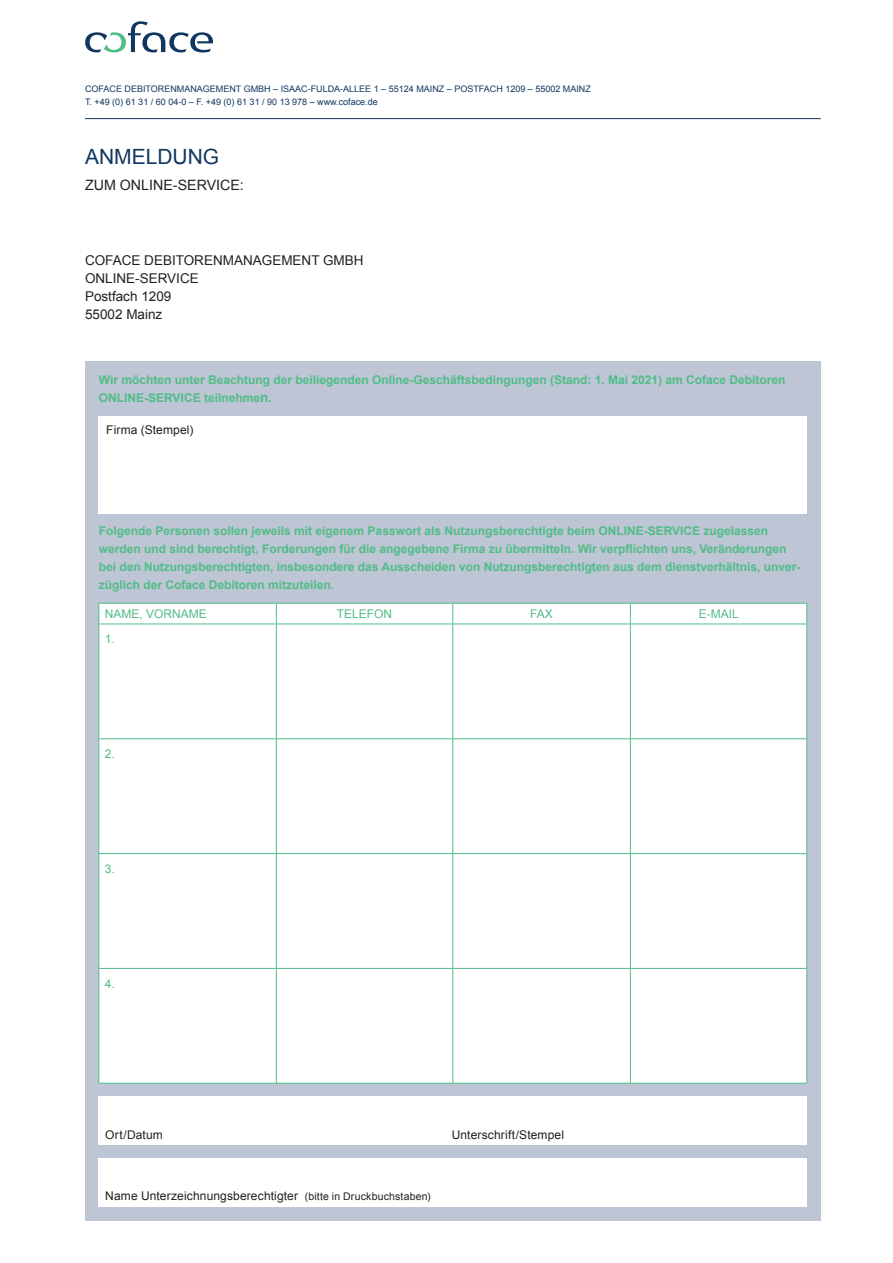
<style>
.page{position:relative;width:893px;height:1263px;background:#fff}
.page>*{position:absolute;margin:0;border:0;box-sizing:border-box;transform-origin:0 0}
.Titel_Antrag_neu{font:21px "Arial";color:#113761}
.Subline_Versal{font:14.25px "Arial";color:#231f20}
.Subline_Versal-2{font:13.5px/18px "Arial";color:#231f20}
.Fließtext{font:700 12px/18px "Arial";color:#50bd88}
.Fließtext_klein{font:12px "Arial";letter-spacing:.01em;color:#231f20}
.Durch__12{font:12px "Arial";color:#50bd88}
.t1{font:9px/13.5px "Arial";color:#113761}
.s1{font-size:13.5px}
.s2{font-size:10.5px}
</style>
<div class="page">
<hr style="left:85px;top:118px;width:736px;height:1px;background:#113761">
<div style="left:85px;top:361px;width:736px;height:859px;background:#bec5d4"></div>
<div style="left:99px;top:416px;width:708px;height:97px;background:#fff"></div>
<div style="left:99px;top:1096px;width:708px;height:49px;background:#fff"></div>
<div style="left:98px;top:1158px;width:709px;height:49px;background:#fff"></div>
<div style="left:99px;top:604px;width:707px;height:479px;background:#fff"></div>
<svg style="left:98px;top:604px;width:1px;height:20px"></svg>
<hr style="left:98px;top:603px;width:178px;height:1px;background:#50bd88">
<svg style="left:276px;top:604px;width:1px;height:20px"></svg>
<hr style="left:276px;top:603px;width:177px;height:1px;background:#50bd88">
<hr style="left:453px;top:603px;width:177px;height:1px;background:#50bd88">
<hr style="left:630px;top:603px;width:177px;height:1px;background:#50bd88">
<svg style="left:452px;top:604px;width:1px;height:20px"></svg>
<svg style="left:630px;top:604px;width:1px;height:20px"></svg>
<svg style="left:806px;top:604px;width:1px;height:20px"></svg>
<hr style="left:98px;top:624px;width:1px;height:114px;background:#50bd88">
<hr style="left:98px;top:624px;width:178px;height:1px;background:#50bd88">
<hr style="left:276px;top:624px;width:1px;height:114px;background:#50bd88">
<hr style="left:276px;top:624px;width:177px;height:1px;background:#50bd88">
<hr style="left:453px;top:624px;width:177px;height:1px;background:#50bd88">
<hr style="left:630px;top:624px;width:177px;height:1px;background:#50bd88">
<hr style="left:452px;top:624px;width:1px;height:114px;background:#50bd88">
<hr style="left:630px;top:624px;width:1px;height:114px;background:#50bd88">
<hr style="left:806px;top:624px;width:1px;height:114px;background:#50bd88">
<hr style="left:98px;top:739px;width:1px;height:114px;background:#50bd88">
<hr style="left:98px;top:738px;width:178px;height:1px;background:#50bd88">
<hr style="left:276px;top:739px;width:1px;height:114px;background:#50bd88">
<hr style="left:276px;top:738px;width:177px;height:1px;background:#50bd88">
<hr style="left:453px;top:738px;width:177px;height:1px;background:#50bd88">
<hr style="left:630px;top:738px;width:177px;height:1px;background:#50bd88">
<hr style="left:452px;top:739px;width:1px;height:114px;background:#50bd88">
<hr style="left:630px;top:739px;width:1px;height:114px;background:#50bd88">
<hr style="left:806px;top:739px;width:1px;height:114px;background:#50bd88">
<hr style="left:98px;top:854px;width:1px;height:114px;background:#50bd88">
<hr style="left:98px;top:853px;width:178px;height:1px;background:#50bd88">
<hr style="left:276px;top:854px;width:1px;height:114px;background:#50bd88">
<hr style="left:276px;top:853px;width:177px;height:1px;background:#50bd88">
<hr style="left:453px;top:853px;width:177px;height:1px;background:#50bd88">
<hr style="left:630px;top:853px;width:177px;height:1px;background:#50bd88">
<hr style="left:452px;top:854px;width:1px;height:114px;background:#50bd88">
<hr style="left:630px;top:854px;width:1px;height:114px;background:#50bd88">
<hr style="left:806px;top:854px;width:1px;height:114px;background:#50bd88">
<hr style="left:98px;top:969px;width:1px;height:114px;background:#50bd88">
<hr style="left:98px;top:968px;width:178px;height:1px;background:#50bd88">
<hr style="left:98px;top:1083px;width:178px;height:1px;background:#50bd88">
<hr style="left:276px;top:969px;width:1px;height:114px;background:#50bd88">
<hr style="left:276px;top:968px;width:177px;height:1px;background:#50bd88">
<hr style="left:453px;top:968px;width:177px;height:1px;background:#50bd88">
<hr style="left:630px;top:968px;width:177px;height:1px;background:#50bd88">
<hr style="left:452px;top:969px;width:1px;height:114px;background:#50bd88">
<hr style="left:630px;top:969px;width:1px;height:114px;background:#50bd88">
<hr style="left:806px;top:969px;width:1px;height:114px;background:#50bd88">
<hr style="left:276px;top:1083px;width:177px;height:1px;background:#50bd88">
<hr style="left:453px;top:1083px;width:177px;height:1px;background:#50bd88">
<hr style="left:630px;top:1083px;width:177px;height:1px;background:#50bd88">
<svg style="left:85px;top:21px;width:128px;height:31px"></svg>
<p class="t1" style="left:85px;top:82px;width:507px">COFACE DEBITORENMANAGEMENT GMBH – ISAAC-FULDA-ALLEE 1 – 55124 MAINZ – POSTFACH 1209 – 55002 MAINZ<br>T. +49 (0) 61 31 / 60 04-0 – F. +49 (0) 61 31 / 90 13 978 – www.coface.de</p>
<p class="Titel_Antrag_neu" style="left:85px;top:143px;width:136px">ANMELDUNG</p>
<p class="Subline_Versal" style="left:85px;top:175px;width:160px">ZUM ONLINE-SERVICE:</p>
<p class="Subline_Versal-2" style="left:85px;top:251px;width:280px">COFACE DEBITORENMANAGEMENT GMBH<br>ONLINE-SERVICE<br>Postfach 1209<br>55002 Mainz</p>
<p class="Fließtext" style="left:99px;top:371px;width:688px">Wir möchten unter Beachtung der beiliegenden Online-Geschäftsbedingungen (Stand: 1. Mai 2021) am Coface Debitoren<br>ONLINE-SERVICE teilnehme<span class="s1">n.</span></p>
<p class="Fließtext_klein" style="left:106px;top:422px;width:89px">Firma (Stempel)</p>
<p class="Fließtext" style="left:99px;top:522px;width:703px">Folgende Personen sollen jeweils mit eigenem Passwort als Nutzungsberechtigte beim ONLINE-SERVICE zugelassen werden und sind berechtigt, Forderungen für die angegebene Firma zu übermitteln. Wir verpflichten uns, Veränderungen bei den Nutzungsberechtigten, insbesondere das Ausscheiden von Nutzungsberechtigten aus dem dienstverhältnis, unver&shy;züglich der Coface Debitoren mitzuteilen.</p>
<p class="Durch__12" style="left:105px;top:606px;width:104px">NAME, VORNAME</p>
<p class="Durch__12" style="left:337px;top:606px;width:57px">TELEFON</p>
<p class="Durch__12" style="left:530px;top:606px;width:24px">FAX</p>
<p class="Durch__12" style="left:699px;top:606px;width:42px">E-MAIL</p>
<p class="Durch__12" style="left:105px;top:631px;width:12px">1.</p>
<p class="Durch__12" style="left:105px;top:746px;width:12px">2.</p>
<p class="Durch__12" style="left:105px;top:861px;width:12px">3.</p>
<p class="Durch__12" style="left:105px;top:976px;width:12px">4.</p>
<p class="Fließtext_klein" style="left:105px;top:1127px;width:59px">Ort/Datum</p>
<p class="Fließtext_klein" style="left:452px;top:1127px;width:114px">Unterschrift/Stempel</p>
<p class="Fließtext_klein" style="left:105px;top:1188px;width:327px">Name Unterzeichnungsberechtigter <span class="s2">(bitte in Druckbuchstaben)</span></p>
</div>
